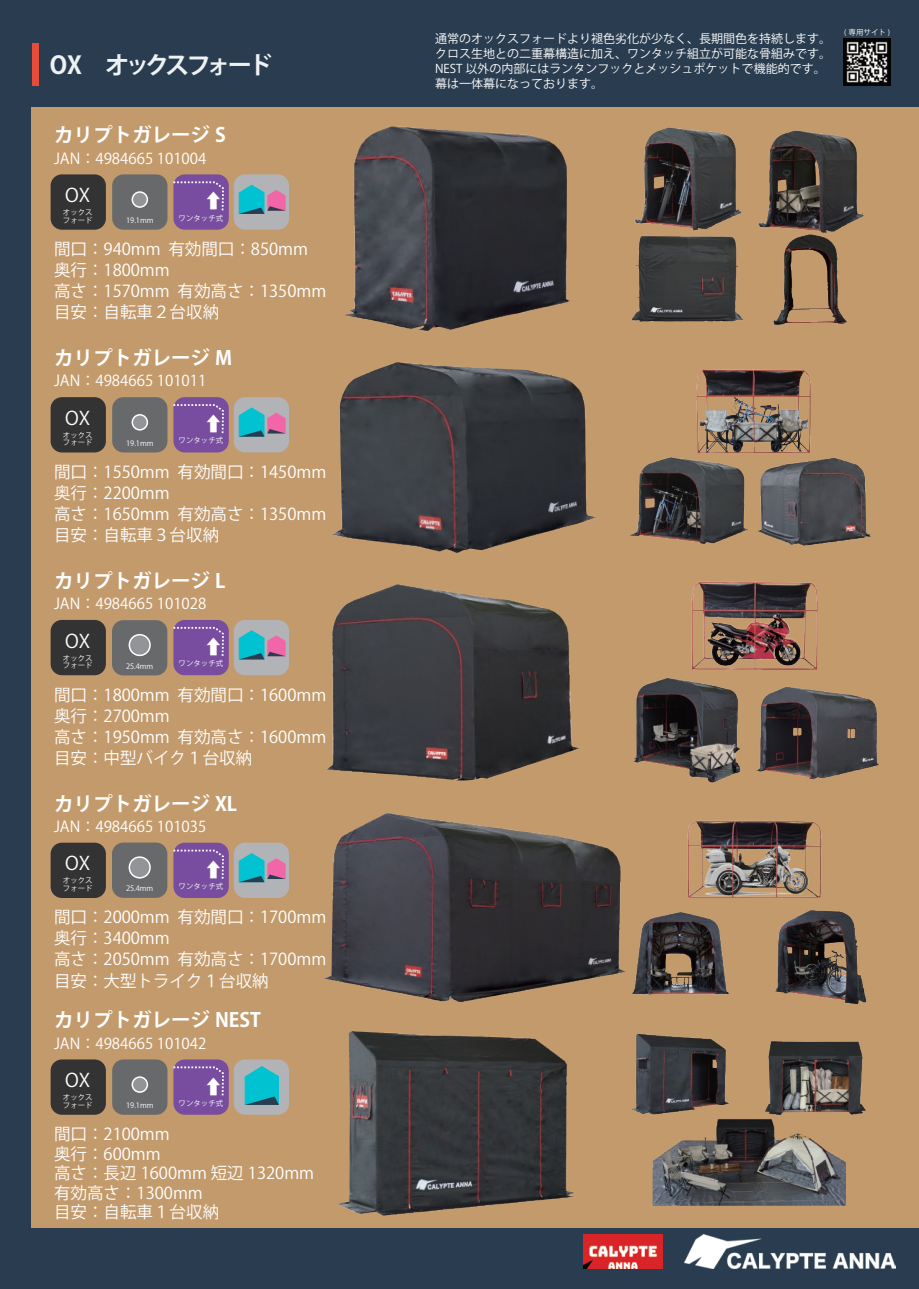
<style>
.page{position:relative;width:919px;height:1289px;background:#fff}
.page>*{position:absolute;margin:0;border:0;box-sizing:border-box;transform-origin:0 0}
.t1{font:700 24.3px "Koz Go Pr 6 N";letter-spacing:-.15em;color:#eef2f3}
.t2{font:700 19.5px "Koz Go Pr 6 N";color:#fff}
.t3{font:19.5px "Koz Go Pr 6 N";color:#fff}
.t4{font:18.6px "Koz Go Pr 6 N";color:#fff}
.t5{font:16.5px/21px "Koz Go Pr 6 N";color:#fff}
.t6{font:15px "Koz Go Pr 6 N";color:#fff}
.t7{font:12px/15px "Koz Go Pr 6 N";color:#fff}
.t8{font:7.5px/7.5px "Koz Go Pr 6 N";color:#fff}
</style>
<div class="page">
<div style="left:0;top:0;width:918px;height:1288px;background:#2a3d50"></div>
<div style="left:32px;top:107px;width:886px;height:1120px;background:#c39a6b"></div>
<div style="left:33px;top:43px;width:6px;height:42px;background:#e74b3a"></div>
<img style="left:684px;top:1234px;width:211px;height:34px">
<img style="left:583px;top:1234px;width:79px;height:34px">
<div style="left:112px;top:174px;width:55px;height:56px;background:#67696b;border-radius:11px"></div>
<div style="left:132px;top:192px;width:15px;height:15px;background:#939498;border-radius:50%"></div>
<div style="left:131px;top:191px;width:17px;height:17px;border:2px solid #fff;border-radius:50%"></div>
<div style="left:51px;top:174px;width:55px;height:56px;background:#333334;border-radius:11px"></div>
<div style="left:173px;top:174px;width:56px;height:56px;background:#784d9f;border-radius:11px"></div>
<svg style="left:173px;top:180px;width:51px;height:33px"></svg>
<div style="left:234px;top:174px;width:55px;height:56px;background:#b2b3b7;border-radius:11px"></div>
<svg style="left:239px;top:185px;width:46px;height:29px"></svg>
<div style="left:112px;top:397px;width:55px;height:55px;background:#67696b;border-radius:11px"></div>
<div style="left:132px;top:415px;width:15px;height:15px;background:#939498;border-radius:50%"></div>
<div style="left:131px;top:414px;width:17px;height:16px;border:2px solid #fff;border-radius:50%"></div>
<div style="left:51px;top:397px;width:55px;height:55px;background:#333334;border-radius:11px"></div>
<div style="left:173px;top:397px;width:56px;height:55px;background:#784d9f;border-radius:11px"></div>
<svg style="left:173px;top:403px;width:51px;height:32px"></svg>
<div style="left:234px;top:397px;width:55px;height:55px;background:#b2b3b7;border-radius:11px"></div>
<svg style="left:239px;top:407px;width:46px;height:29px"></svg>
<div style="left:51px;top:620px;width:55px;height:55px;background:#333334;border-radius:11px"></div>
<div style="left:173px;top:620px;width:56px;height:55px;background:#784d9f;border-radius:11px"></div>
<svg style="left:173px;top:626px;width:51px;height:32px"></svg>
<div style="left:234px;top:620px;width:55px;height:55px;background:#b2b3b7;border-radius:11px"></div>
<svg style="left:239px;top:630px;width:46px;height:29px"></svg>
<div style="left:112px;top:620px;width:55px;height:55px;background:#67696b;border-radius:11px"></div>
<div style="left:129px;top:634px;width:21px;height:21px;background:#939498;border-radius:50%"></div>
<div style="left:129px;top:634px;width:22px;height:22px;border:2px solid #fff;border-radius:50%"></div>
<div style="left:51px;top:842px;width:55px;height:56px;background:#333334;border-radius:11px"></div>
<div style="left:173px;top:842px;width:56px;height:56px;background:#784d9f;border-radius:11px"></div>
<svg style="left:173px;top:848px;width:51px;height:33px"></svg>
<div style="left:234px;top:842px;width:55px;height:56px;background:#b2b3b7;border-radius:11px"></div>
<svg style="left:239px;top:853px;width:46px;height:29px"></svg>
<div style="left:112px;top:842px;width:55px;height:55px;background:#67696b;border-radius:11px"></div>
<div style="left:129px;top:857px;width:21px;height:20px;background:#939498;border-radius:50%"></div>
<div style="left:129px;top:856px;width:22px;height:22px;border:2px solid #fff;border-radius:50%"></div>
<div style="left:112px;top:1059px;width:55px;height:55px;background:#67696b;border-radius:11px"></div>
<div style="left:132px;top:1077px;width:15px;height:15px;background:#939498;border-radius:50%"></div>
<div style="left:131px;top:1076px;width:17px;height:16px;border:2px solid #fff;border-radius:50%"></div>
<div style="left:51px;top:1059px;width:55px;height:55px;background:#333334;border-radius:11px"></div>
<div style="left:173px;top:1059px;width:56px;height:55px;background:#784d9f;border-radius:11px"></div>
<svg style="left:173px;top:1065px;width:51px;height:32px"></svg>
<div style="left:234px;top:1059px;width:55px;height:55px;background:#b2b3b7;border-radius:11px"></div>
<svg style="left:245px;top:1066px;width:34px;height:38px"></svg>
<img style="left:344px;top:126px;width:226px;height:206px">
<img style="left:631px;top:238px;width:112px;height:84px">
<img style="left:634px;top:127px;width:108px;height:111px">
<img style="left:758px;top:130px;width:107px;height:98px">
<img style="left:766px;top:227px;width:87px;height:99px">
<img style="left:327px;top:584px;width:252px;height:197px">
<img style="left:331px;top:362px;width:265px;height:192px">
<img style="left:324px;top:812px;width:301px;height:191px">
<img style="left:337px;top:1031px;width:238px;height:185px">
<img style="left:758px;top:458px;width:113px;height:88px">
<img style="left:629px;top:457px;width:119px;height:88px">
<img style="left:696px;top:369px;width:115px;height:85px">
<img style="left:634px;top:677px;width:107px;height:106px">
<img style="left:691px;top:581px;width:127px;height:89px">
<img style="left:756px;top:686px;width:123px;height:93px">
<img style="left:687px;top:820px;width:135px;height:78px">
<img style="left:632px;top:912px;width:97px;height:83px">
<img style="left:775px;top:910px;width:92px;height:95px">
<img style="left:768px;top:1041px;width:98px;height:74px">
<img style="left:652px;top:1077px;width:193px;height:128px">
<img style="left:631px;top:1034px;width:103px;height:86px">
<img style="left:843px;top:39px;width:47px;height:47px">
<h1 class="t1" style="left:50px;top:52px;width:224px">OX　オックスフォード</h1>
<p class="t2" style="left:54px;top:124px;width:173px">カリプトガレージ S</p>
<p class="t6" style="left:54px;top:150px;width:154px">JAN：4984665 101004</p>
<p class="t4" style="left:65px;top:185px;width:27px">OX</p>
<p class="t8" style="left:63px;top:209px;width:31px">オックスフォード</p>
<p class="t3" style="left:204px;top:190px;width:21px">⇧</p>
<p class="t8" style="left:178px;top:214px;width:46px">ワンタッチ式</p>
<p class="t8" style="left:126px;top:217px;width:29px">19.1mm</p>
<p class="t5" style="left:54px;top:239px;width:274px">間口：940mm 有効間口：850mm奥行：1800mm<br>高さ：1570mm 有効高さ：1350mm目安：自転車２台収納</p>
<p class="t2" style="left:54px;top:347px;width:179px">カリプトガレージ M</p>
<p class="t6" style="left:54px;top:372px;width:154px">JAN：4984665 101011</p>
<p class="t4" style="left:65px;top:407px;width:27px">OX</p>
<p class="t8" style="left:63px;top:431px;width:31px">オックスフォード</p>
<p class="t3" style="left:204px;top:413px;width:21px">⇧</p>
<p class="t8" style="left:178px;top:437px;width:46px">ワンタッチ式</p>
<p class="t8" style="left:126px;top:439px;width:29px">19.1mm</p>
<p class="t5" style="left:54px;top:462px;width:274px">間口：1550mm 有効間口：1450mm奥行：2200mm<br>高さ：1650mm 有効高さ：1350mm目安：自転車３台収納</p>
<p class="t2" style="left:54px;top:569px;width:173px">カリプトガレージ L</p>
<p class="t6" style="left:54px;top:595px;width:154px">JAN：4984665 101028</p>
<p class="t4" style="left:65px;top:630px;width:27px">OX</p>
<p class="t8" style="left:63px;top:654px;width:31px">オックスフォード</p>
<p class="t3" style="left:204px;top:636px;width:21px">⇧</p>
<p class="t8" style="left:126px;top:662px;width:29px">25.4mm</p>
<p class="t8" style="left:178px;top:659px;width:46px">ワンタッチ式</p>
<p class="t5" style="left:54px;top:684px;width:274px">間口：1800mm 有効間口：1600mm奥行：2700mm<br>高さ：1950mm 有効高さ：1600mm目安：中型バイク１台収納</p>
<p class="t2" style="left:54px;top:792px;width:184px">カリプトガレージ XL</p>
<p class="t6" style="left:54px;top:818px;width:154px">JAN：4984665 101035</p>
<p class="t4" style="left:65px;top:853px;width:27px">OX</p>
<p class="t8" style="left:63px;top:877px;width:31px">オックスフォード</p>
<p class="t3" style="left:204px;top:858px;width:21px">⇧</p>
<p class="t8" style="left:126px;top:885px;width:29px">25.4mm</p>
<p class="t8" style="left:178px;top:882px;width:46px">ワンタッチ式</p>
<p class="t5" style="left:54px;top:907px;width:274px">間口：2000mm 有効間口：1700mm奥行：3400mm<br>高さ：2050mm 有効高さ：1700mm目安：大型トライク１台収納</p>
<p class="t2" style="left:54px;top:1009px;width:208px">カリプトガレージ NEST</p>
<p class="t6" style="left:54px;top:1034px;width:154px">JAN：4984665 101042</p>
<p class="t4" style="left:65px;top:1069px;width:27px">OX</p>
<p class="t8" style="left:63px;top:1093px;width:31px">オックスフォード</p>
<p class="t3" style="left:204px;top:1075px;width:21px">⇧</p>
<p class="t8" style="left:178px;top:1099px;width:46px">ワンタッチ式</p>
<p class="t8" style="left:126px;top:1101px;width:29px">19.1mm</p>
<p class="t5" style="left:54px;top:1124px;width:261px;line-height:19.5px">間口：2100mm<br>奥行：600mm<br>高さ：長辺 1600mm 短辺 1320mm有効高さ：1300mm<br>目安：自転車１台収納</p>
<p class="t7" style="left:435px;top:31px;width:397px">通常のオックスフォードより褪色劣化が少なく、長期間色を持続します。クロス生地との二重幕構造に加え、ワンタッチ組立が可能な骨組みです。NEST 以外の内部にはランタンフックとメッシュポケットで機能的です。幕は一体幕になっております。</p>
<p class="t8" style="left:844px;top:28px;width:47px">( 専用サイト )</p>
</div>
